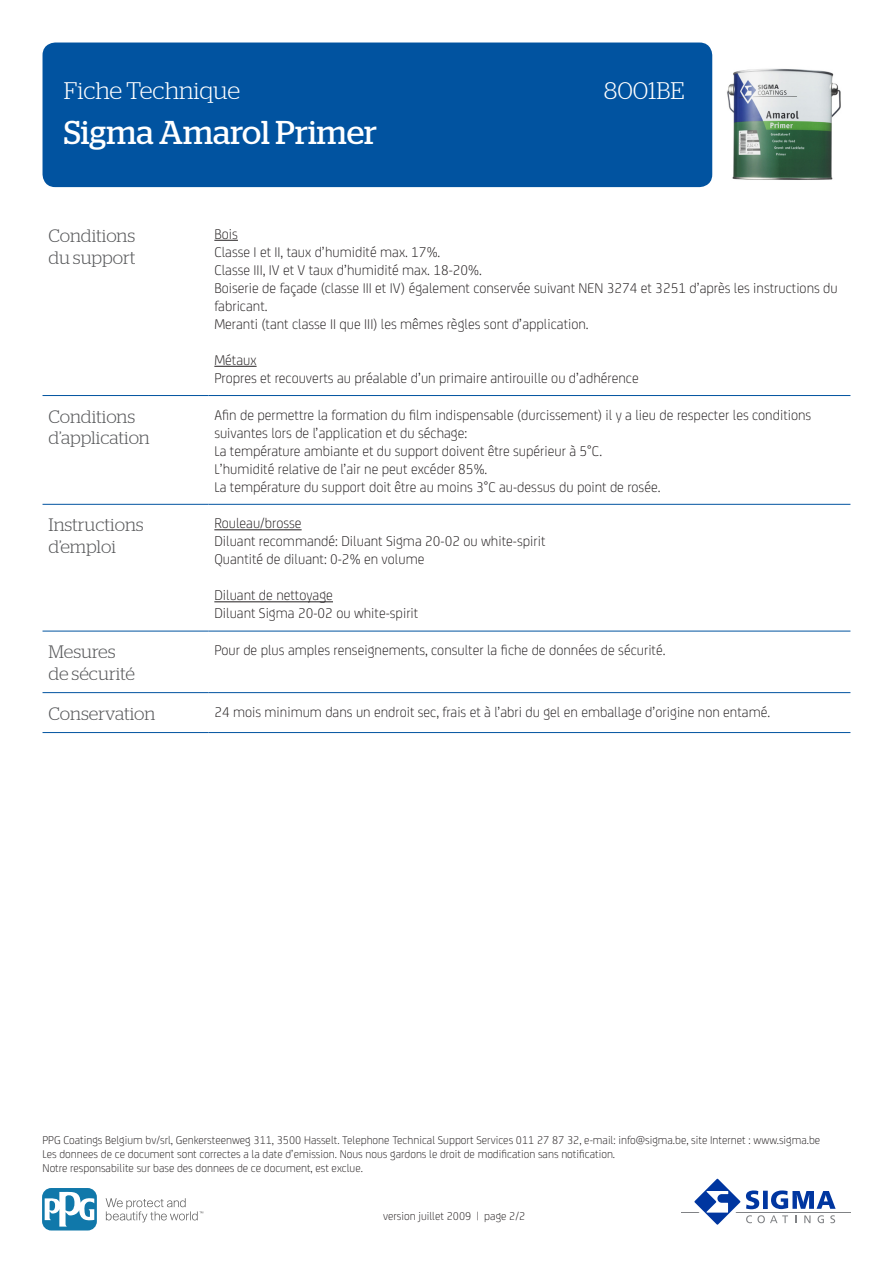
<style>
.page{position:relative;width:893px;height:1263px;background:#fff}
.page>*{position:absolute;margin:0;border:0;box-sizing:border-box;transform-origin:0 0}
.t1{font:33px "Stag";color:#fff}
.t2{font:300 24px "Stag";color:#fff}
.KOP{font:300 18px/21.6px "Stag";letter-spacing:-.005em;color:#57585a}
.BODY{font:300 15px/18px "FS Joey";color:#231f20}
.t3{font:300 12px/14.4px "FS Joey";color:#231f20}
</style>
<div class="page">
<div style="left:43px;top:43px;width:669px;height:144px;background:#0153a0;border-radius:13px"></div>
<hr style="left:681px;top:1211px;width:169px;height:1px;background:#808285">
<svg style="left:689px;top:1178px;width:147px;height:47px"></svg>
<svg style="left:106px;top:1198px;width:97px;height:24px"></svg>
<svg style="left:43px;top:1188px;width:54px;height:42px"></svg>
<svg style="left:45px;top:1191px;width:49px;height:35px"></svg>
<hr style="left:43px;top:395px;width:165px;height:1px;background:#0153a0">
<hr style="left:208px;top:395px;width:642px;height:1px;background:#0153a0">
<hr style="left:43px;top:504px;width:165px;height:1px;background:#0153a0">
<hr style="left:208px;top:504px;width:642px;height:1px;background:#0153a0">
<hr style="left:43px;top:631px;width:165px;height:1px;background:#0153a0">
<hr style="left:208px;top:631px;width:642px;height:1px;background:#0153a0">
<hr style="left:43px;top:692px;width:165px;height:1px;background:#0153a0">
<hr style="left:208px;top:692px;width:642px;height:1px;background:#0153a0">
<hr style="left:43px;top:732px;width:165px;height:1px;background:#0153a0">
<hr style="left:208px;top:732px;width:642px;height:1px;background:#0153a0">
<svg style="left:214px;top:240px;width:24px;height:1px"></svg>
<hr style="left:214px;top:366px;width:43px;height:1px;background:#231f20">
<hr style="left:214px;top:529px;width:88px;height:1px;background:#231f20">
<hr style="left:214px;top:601px;width:119px;height:1px;background:#231f20">
<img style="left:727px;top:68px;width:114px;height:112px">
<h2 class="t2" style="left:64px;top:77px;width:178px">Fiche Technique</h2>
<h2 class="t2" style="left:604px;top:77px;width:82px">8001BE</h2>
<h1 class="t1" style="left:64px;top:114px;width:315px">Sigma Amarol Primer</h1>
<p class="KOP" style="left:49px;top:225px;width:88px">Conditions du support</p>
<p class="BODY" style="left:214px;top:224px;width:625px">Bois<br>Classe I et II, taux d’humidité max. 17%.<br>Classe III, IV et V taux d’humidité max. 18-20%.<br>Boiserie de façade (classe III et IV) également conservée suivant NEN 3274 et 3251 d’après les instructions du fabricant.<br>Meranti (tant classe II que III) les mêmes règles sont d’application.</p>
<p class="BODY" style="left:214px;top:350px;width:426px">Métaux<br>Propres et recouverts au préalable d’un primaire antirouille ou d’adhérence</p>
<p class="KOP" style="left:49px;top:405px;width:103px">Conditions d’application</p>
<p class="BODY" style="left:214px;top:405px;width:598px">Afin de permettre la formation du film indispensable (durcissement) il y a lieu de respecter les conditions suivantes lors de l’application et du séchage:<br>La température ambiante et du support doivent être supérieur à 5°C.<br>L’humidité relative de l’air ne peut excéder 85%.<br>La température du support doit être au moins 3°C au-dessus du point de rosée.</p>
<p class="KOP" style="left:49px;top:514px;width:97px">Instructions d’emploi</p>
<p class="BODY" style="left:214px;top:513px;width:333px">Rouleau/brosse<br>Diluant recommandé: Diluant Sigma 20-02 ou white-spirit<br>Quantité de diluant: 0-2% en volume</p>
<p class="BODY" style="left:214px;top:585px;width:205px">Diluant de nettoyage<br>Diluant Sigma 20-02 ou white-spirit</p>
<p class="KOP" style="left:49px;top:641px;width:88px">Mesures de sécurité</p>
<p class="BODY" style="left:214px;top:640px;width:453px">Pour de plus amples renseignements, consulter la fiche de données de sécurité.</p>
<p class="KOP" style="left:49px;top:702px;width:108px">Conservation</p>
<p class="BODY" style="left:214px;top:702px;width:557px">24 mois minimum dans un endroit sec, frais et à l’abri du gel en emballage d’origine non entamé.</p>
<p class="t3" style="left:43px;top:1132px;width:779px">PPG Coatings Belgium bv/srl, Genkersteenweg 311, 3500 Hasselt. Telephone Technical Support Services 011 27 87 32, e-mail: info@sigma.be, site Internet : www.sigma.be<br>Les donnees de ce document sont correctes a la date d’emission. Nous nous gardons le droit de modification sans notification.<br>Notre responsabilite sur base des donnees de ce document, est exclue.</p>
<p class="t3" style="left:383px;top:1208px;width:144px">version juillet 2009 | page 2/2</p>
</div>
